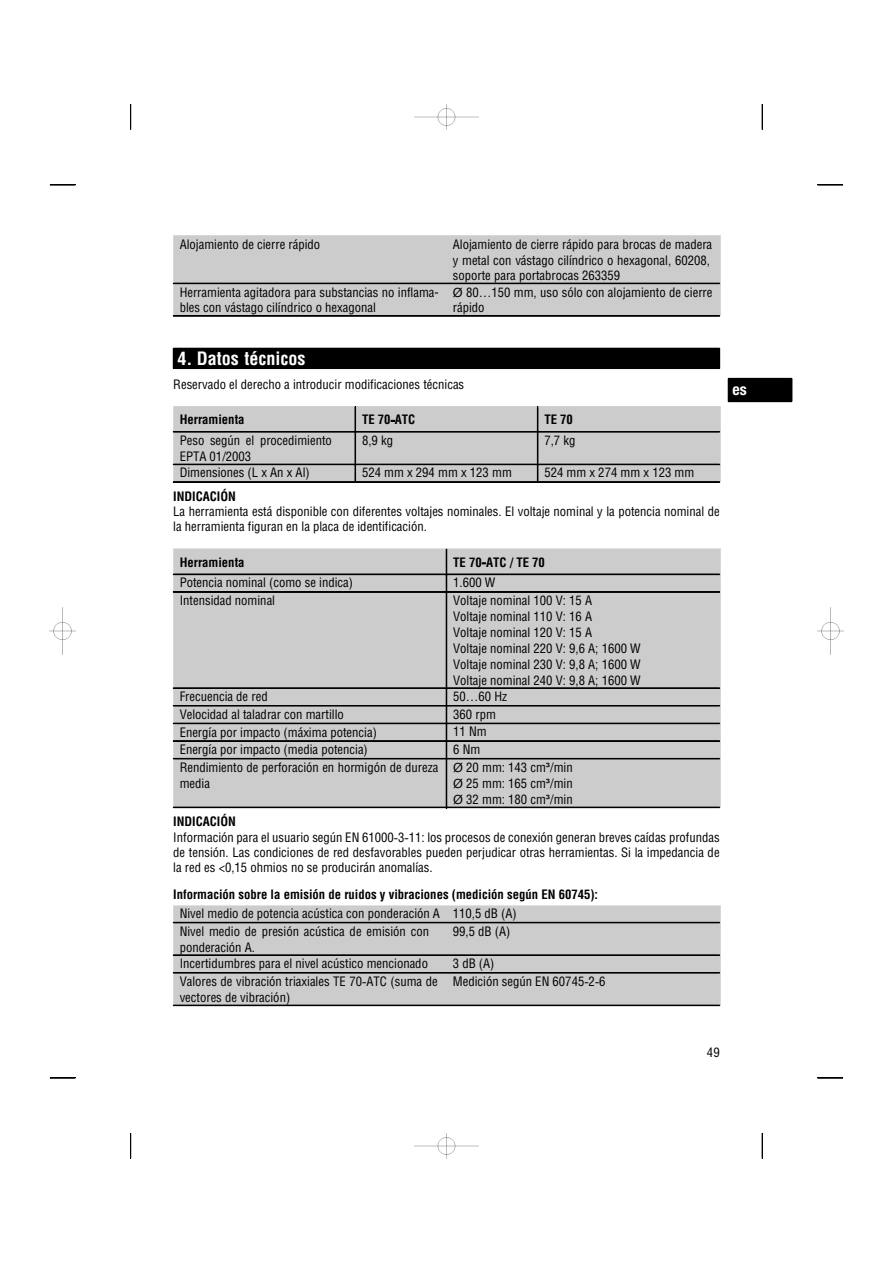
<style>
.page{position:relative;width:893px;height:1263px;background:#fff}
.page>*{position:absolute;margin:0;border:0;box-sizing:border-box;transform-origin:0 0}
.t1{font:700 condensed 18px "Helvetica";color:#fff}
.t2{font:700 condensed 15.75px "Helvetica Neue";color:#fff}
.t3{font:condensed 12.75px/15.1px "Helvetica";color:#000}
.t4{font:700 condensed 12.75px "Helvetica";color:#000}
.s1{font-family:"Arial Unicode MS";font-stretch:normal}
.s2{font-family:"Arial Unicode MS";font-weight:400;font-stretch:normal}
.s3{font-weight:700}
</style>
<div class="page">
<img style="left:415px;top:104px;width:63px;height:26px">
<img style="left:50px;top:608px;width:26px;height:47px">
<img style="left:817px;top:608px;width:26px;height:47px">
<img style="left:415px;top:1133px;width:63px;height:26px">
<img style="left:172px;top:235px;width:549px;height:771px">
<svg style="left:130px;top:104px;width:1px;height:26px"></svg>
<svg style="left:50px;top:185px;width:26px;height:1px"></svg>
<svg style="left:762px;top:104px;width:1px;height:26px"></svg>
<svg style="left:817px;top:185px;width:26px;height:1px"></svg>
<svg style="left:50px;top:1078px;width:26px;height:1px"></svg>
<svg style="left:130px;top:1133px;width:1px;height:26px"></svg>
<svg style="left:817px;top:1078px;width:26px;height:1px"></svg>
<svg style="left:762px;top:1133px;width:1px;height:26px"></svg>
<hr style="left:173px;top:283px;width:273px;height:1px;background:#000">
<hr style="left:446px;top:283px;width:274px;height:1px;background:#000">
<hr style="left:173px;top:315px;width:547px;height:1px;background:#000">
<hr style="left:173px;top:316px;width:547px;height:1px;background:#000">
<div style="left:173px;top:348px;width:547px;height:21px;background:#000"></div>
<hr style="left:173px;top:431px;width:547px;height:1px;background:#000">
<hr style="left:173px;top:432px;width:547px;height:1px;background:#000">
<svg style="left:355px;top:406px;width:1px;height:25px"></svg>
<hr style="left:355px;top:432px;width:1px;height:34px;background:#000">
<svg style="left:537px;top:406px;width:2px;height:25px"></svg>
<hr style="left:538px;top:432px;width:1px;height:34px;background:#000">
<hr style="left:537px;top:432px;width:1px;height:34px;background:#000">
<hr style="left:173px;top:464px;width:547px;height:1px;background:#000">
<svg style="left:355px;top:466px;width:1px;height:16px"></svg>
<svg style="left:537px;top:465px;width:2px;height:17px"></svg>
<hr style="left:173px;top:482px;width:547px;height:1px;background:#000">
<hr style="left:173px;top:574px;width:547px;height:1px;background:#000">
<hr style="left:173px;top:591px;width:547px;height:1px;background:#000">
<hr style="left:173px;top:592px;width:547px;height:1px;background:#000">
<svg style="left:446px;top:549px;width:1px;height:42px"></svg>
<hr style="left:446px;top:592px;width:1px;height:97px;background:#000">
<hr style="left:173px;top:688px;width:547px;height:1px;background:#000">
<hr style="left:173px;top:705px;width:547px;height:1px;background:#000">
<hr style="left:173px;top:706px;width:547px;height:1px;background:#000">
<hr style="left:173px;top:723px;width:547px;height:1px;background:#000">
<hr style="left:173px;top:741px;width:547px;height:1px;background:#000">
<hr style="left:173px;top:759px;width:547px;height:1px;background:#000">
<hr style="left:173px;top:758px;width:547px;height:1px;background:#000">
<svg style="left:446px;top:689px;width:1px;height:69px"></svg>
<hr style="left:446px;top:759px;width:1px;height:50px;background:#000">
<hr style="left:173px;top:807px;width:547px;height:1px;background:#000">
<hr style="left:173px;top:923px;width:273px;height:1px;background:#000">
<hr style="left:173px;top:922px;width:273px;height:1px;background:#000">
<hr style="left:446px;top:923px;width:274px;height:1px;background:#000">
<hr style="left:446px;top:922px;width:274px;height:1px;background:#000">
<hr style="left:173px;top:955px;width:547px;height:1px;background:#000">
<hr style="left:173px;top:972px;width:547px;height:1px;background:#000">
<hr style="left:173px;top:973px;width:547px;height:1px;background:#000">
<hr style="left:173px;top:1005px;width:547px;height:1px;background:#000">
<svg style="left:792px;top:378px;width:1px;height:24px"></svg>
<div style="left:728px;top:378px;width:64px;height:24px;background:#000"></div>
<p class="t3" style="left:180px;top:238px;width:142px">Alojamiento de cierre rápido</p>
<p class="t3" style="left:453px;top:238px;width:261px">Alojamiento de cierre rápido para brocas de madera y metal con vástago cilíndrico o hexagonal, 60208, soporte para portabrocas 263359</p>
<p class="t3" style="left:180px;top:286px;width:261px">Herramienta agitadora para substancias no inflama&shy;bles con vástago cilíndrico o hexagonal</p>
<p class="t3" style="left:453px;top:286px;width:261px"><span class="s1">Ø</span> 80…150 mm, uso sólo con alojamiento de cierre rápido</p>
<p class="t1" style="left:177px;top:352px;width:129px">4. Datos técnicos</p>
<p class="t3" style="left:173px;top:378px;width:292px">Reservado el derecho a introducir modificaciones técnicas</p>
<p class="t4" style="left:180px;top:415px;width:66px">Herramienta</p>
<p class="t4" style="left:362px;top:415px;width:55px">TE 70<span class="s2">‑</span>ATC</p>
<p class="t4" style="left:544px;top:415px;width:30px">TE 70</p>
<p class="t3" style="left:180px;top:434px;width:154px">Peso según el procedimiento<br>EPTA 01/2003</p>
<p class="t3" style="left:362px;top:434px;width:33px">8,9 kg</p>
<p class="t3" style="left:544px;top:434px;width:32px">7,7 kg</p>
<p class="t3" style="left:180px;top:466px;width:132px">Dimensiones (L x An x Al)</p>
<p class="t3" style="left:362px;top:466px;width:151px">524 mm x 294 mm x 123 mm</p>
<p class="t3" style="left:544px;top:466px;width:151px">524 mm x 274 mm x 123 mm</p>
<p class="t3" style="left:173px;top:489px;width:548px"><span class="s3">INDICACIÓN<br></span>La herramienta está disponible con diferentes voltajes nominales. El voltaje nominal y la potencia nominal de la herramienta figuran en la placa de identificación.</p>
<p class="t4" style="left:180px;top:557px;width:66px">Herramienta</p>
<p class="t4" style="left:453px;top:557px;width:93px">TE 70<span class="s2">‑</span>ATC / TE 70</p>
<p class="t3" style="left:180px;top:576px;width:175px">Potencia nominal (como se indica)</p>
<p class="t3" style="left:453px;top:576px;width:44px">1.600 W</p>
<p class="t3" style="left:180px;top:594px;width:97px">Intensidad nominal</p>
<p class="t3" style="left:453px;top:594px;width:189px;line-height:15.8px">Voltaje nominal 100 V: 15 A<br>Voltaje nominal 110 V: 16 A<br>Voltaje nominal 120 V: 15 A<br>Voltaje nominal 220 V: 9,6 A; 1600 W<br>Voltaje nominal 230 V: 9,8 A; 1600 W<br>Voltaje nominal 240 V: 9,8 A; 1600 W</p>
<p class="t3" style="left:180px;top:690px;width:90px">Frecuencia de red</p>
<p class="t3" style="left:453px;top:690px;width:55px">50…60 Hz</p>
<p class="t3" style="left:180px;top:707px;width:166px">Velocidad al taladrar con martillo</p>
<p class="t3" style="left:453px;top:707px;width:44px">360 rpm</p>
<p class="t3" style="left:180px;top:725px;width:199px">Energía por impacto (máxima potencia)</p>
<p class="t3" style="left:453px;top:725px;width:35px">11 Nm</p>
<p class="t3" style="left:180px;top:743px;width:190px">Energía por impacto (media potencia)</p>
<p class="t3" style="left:453px;top:743px;width:29px">6 Nm</p>
<p class="t3" style="left:180px;top:761px;width:260px">Rendimiento de perforación en hormigón de dureza media</p>
<p class="t3" style="left:453px;top:761px;width:121px;line-height:15.9px;text-align:justify"><span class="s1">Ø</span> 20 mm: 143 cm<span class="s1">³</span>/min <span class="s1">Ø</span> 25 mm: 165 cm<span class="s1">³</span>/min <span class="s1">Ø</span> 32 mm: 180 cm<span class="s1">³</span>/min</p>
<p class="t3" style="left:173px;top:815px;width:548px"><span class="s3">INDICACIÓN<br></span>Información para el usuario según EN 61000<span class="s1">‐</span>3<span class="s1">‐</span>11: los procesos de conexión generan breves caídas profundas de tensión. Las condiciones de red desfavorables pueden perjudicar otras herramientas. Si la impedancia de la red es &lt;0,15 ohmios no se producirán anomalías.</p>
<p class="t3" style="left:180px;top:887px;width:420px;line-height:18.5px;text-indent:-6px"><span class="s3">Información sobre la emisión de ruidos y vibraciones (medición según EN 60745):<br></span>Nivel medio de potencia acústica con ponderación A 110,5 dB (A)<br>Nivel medio de presión acústica de emisión con</p>
<p class="t3" style="left:180px;top:940px;width:77px">ponderación A.</p>
<p class="t3" style="left:453px;top:925px;width:59px">99,5 dB (A)</p>
<p class="t3" style="left:180px;top:957px;width:250px">Incertidumbres para el nivel acústico mencionado</p>
<p class="t3" style="left:453px;top:957px;width:43px">3 dB (A)</p>
<p class="t3" style="left:180px;top:975px;width:259px">Valores de vibración triaxiales TE 70<span class="s1">‑</span>ATC (suma de vectores de vibración)</p>
<p class="t3" style="left:453px;top:975px;width:154px">Medición según EN 60745<span class="s1">‑</span>2<span class="s1">‑</span>6</p>
<p class="t2" style="left:732px;top:383px;width:16px">es</p>
<p class="t3" style="left:707px;top:1046px;width:14px">49</p>
</div>
